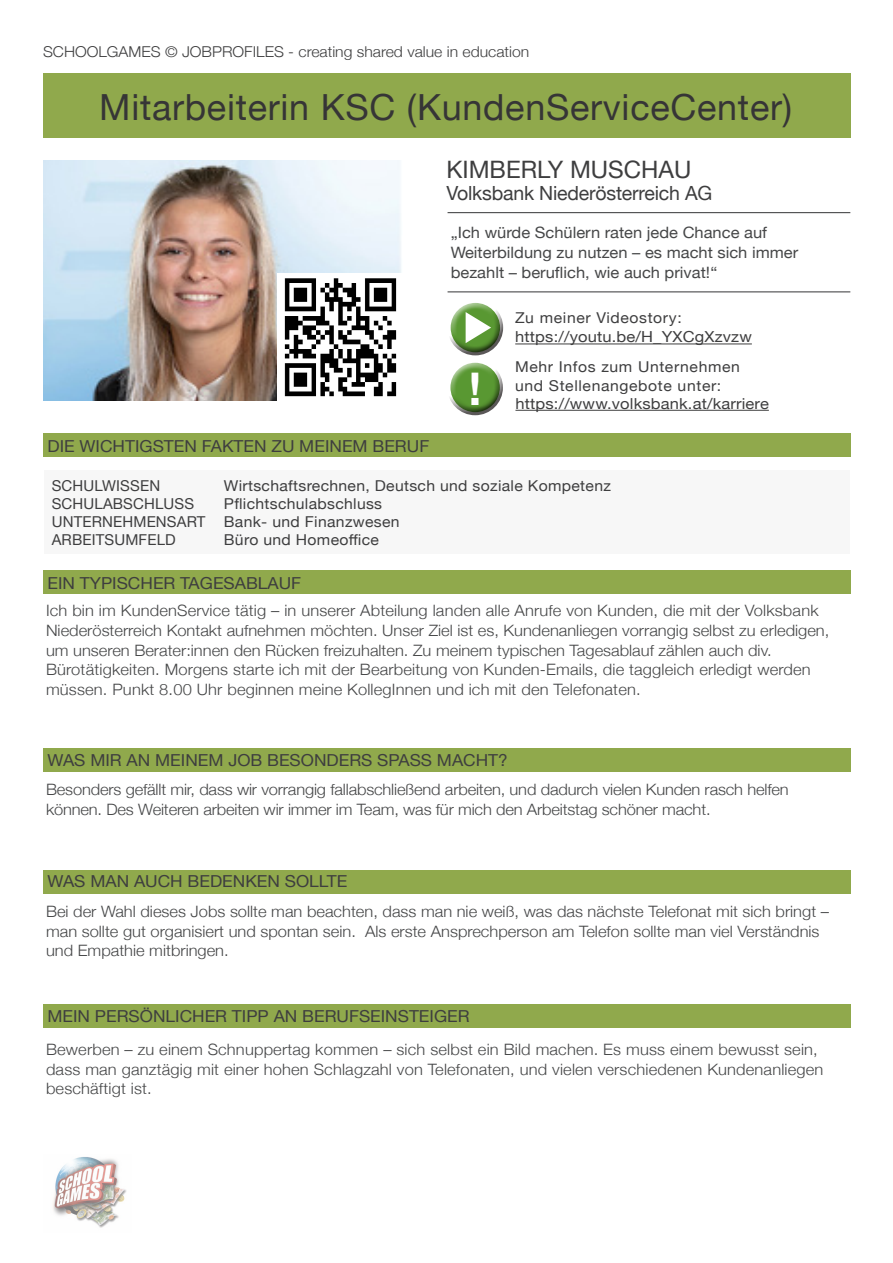
<style>
.page{position:relative;width:893px;height:1263px;background:#fff}
.page>*{position:absolute;margin:0;border:0;box-sizing:border-box;transform-origin:0 0}
.t1{font:700 45px "Helvetica Neue";color:#fff}
.t2{font:36px "Helvetica Neue";letter-spacing:.02em;color:#363536}
.t3{font:24px "Helvetica Neue";color:#3e3e3f}
.t4{font:19.5px "Helvetica Neue";letter-spacing:-.01em;color:#3e3e3f}
.t5{font:16.5px "Helvetica Neue";color:#3e3e3f;scale:1.05 1}
.t6{font:300 15.6px/19.8px "Helvetica Neue";color:#464748;scale:1.05 1}
.t7{font:15.6px/19.8px "Helvetica Neue";color:#464748;scale:1.05 1}
.t8{font:15.15px "Helvetica Neue";letter-spacing:.01em;color:#3e3e3f;scale:1.09 1}
.t9{font:15px "Helvetica Neue";letter-spacing:.02em;color:#3e3e3f;scale:1.05 1}
.t10{font:15px "Helvetica Neue";letter-spacing:.04em;color:#3e3e3f;scale:1.05 1}
.t11{font:300 15px "Helvetica Neue";color:#3e3e3f;scale:1.05 1}
.t12{font:15px "Helvetica Neue";letter-spacing:.02em;color:#3e3e3f}
</style>
<div class="page">
<div style="left:44px;top:470px;width:806px;height:84px;background:#f7f7f7"></div>
<div style="left:43px;top:73px;width:807px;height:64px;background:#90a94c"></div>
<div style="left:43px;top:434px;width:807px;height:23px;background:#90a94c"></div>
<div style="left:43px;top:570px;width:807px;height:23px;background:#90a94c"></div>
<div style="left:43px;top:748px;width:807px;height:23px;background:#90a94c"></div>
<div style="left:43px;top:870px;width:807px;height:23px;background:#90a94c"></div>
<div style="left:43px;top:1004px;width:807px;height:23px;background:#90a94c"></div>
<img style="left:43px;top:160px;width:358px;height:241px">
<hr style="left:448px;top:212px;width:402px;height:1px;background:#4b4c4d">
<hr style="left:448px;top:291px;width:402px;height:1px;background:#4b4c4d">
<div style="left:446px;top:359px;width:57px;height:41px;background:#fff;opacity:.75"></div>
<div style="left:446px;top:367px;width:57px;height:50px;background:#231f20;opacity:.75"></div>
<img style="left:53px;top:1157px;width:73px;height:71px">
<hr style="left:515px;top:410px;width:254px;height:1px;background:#3e3e3f">
<img style="left:277px;top:274px;width:124px;height:127px">
<hr style="left:515px;top:344px;width:237px;height:1px;background:#3e3e3f">
<div style="left:446px;top:299px;width:58px;height:41px;background:#fff;opacity:.75"></div>
<div style="left:446px;top:308px;width:58px;height:49px;background:#231f20;opacity:.75"></div>
<svg style="left:466px;top:312px;width:25px;height:31px"></svg>
<p class="t11" style="left:43px;top:39px;width:465px">SCHOOLGAMES © JOBPROFILES - creating shared value in education</p>
<p class="t2" style="left:99px;top:81px;width:694px">Mitarbeiterin KSC (KundenServiceCenter)</p>
<p class="t3" style="left:446px;top:152px;width:246px">KIMBERLY MUSCHAU</p>
<p class="t4" style="left:446px;top:179px;width:267px">Volksbank Niederösterreich AG</p>
<p class="t7" style="left:451px;top:223px;width:332px">„Ich würde Schülern raten jede Chance auf<br>Weiterbildung zu nutzen – es macht sich immer bezahlt – beruflich, wie auch privat!“</p>
<p class="t10" style="left:515px;top:307px;width:160px">Zu meiner Videostory:</p>
<p class="t5" style="left:47px;top:434px;width:365px">DIE WICHTIGSTEN FAKTEN ZU MEINEM BERUF</p>
<p class="t1" style="left:469px;top:353px;width:14px">!</p>
<p class="t8" style="left:515px;top:326px;width:219px">https://youtu.be/H_YXCgXzvzw</p>
<p class="t10" style="left:515px;top:356px;width:216px">Mehr Infos zum Unternehmen</p>
<p class="t10" style="left:515px;top:374px;width:198px">und Stellenangebote unter:</p>
<p class="t8" style="left:515px;top:392px;width:234px">https://www.volksbank.at/karriere</p>
<p class="t12" style="left:52px;top:475px;width:110px">SCHULWISSEN</p>
<p class="t12" style="left:52px;top:493px;width:144px">SCHULABSCHLUSS</p>
<p class="t12" style="left:52px;top:511px;width:155px">UNTERNEHMENSART</p>
<p class="t12" style="left:52px;top:529px;width:126px">ARBEITSUMFELD</p>
<p class="t9" style="left:224px;top:475px;width:370px">Wirtschaftsrechnen, Deutsch und soziale Kompetenz</p>
<p class="t9" style="left:224px;top:493px;width:152px">Pflichtschulabschluss</p>
<p class="t9" style="left:224px;top:511px;width:169px">Bank- und Finanzwesen</p>
<p class="t9" style="left:224px;top:529px;width:149px">Büro und Homeoffice</p>
<p class="t5" style="left:47px;top:571px;width:243px">EIN TYPISCHER TAGESABLAUF</p>
<p class="t6" style="left:46px;top:599px;width:748px">Ich bin im KundenService tätig – in unserer Abteilung landen alle Anrufe von Kunden, die mit der Volksbank Niederösterreich Kontakt aufnehmen möchten. Unser Ziel ist es, Kundenanliegen vorrangig selbst zu erledigen, um unseren Berater:innen den Rücken freizuhalten. Zu meinem typischen Tagesablauf zählen auch div.<br>Bürotätigkeiten. Morgens starte ich mit der Bearbeitung von Kunden-Emails, die taggleich erledigt werden müssen. Punkt 8.00 Uhr beginnen meine KollegInnen und ich mit den Telefonaten.</p>
<p class="t5" style="left:47px;top:748px;width:440px">WAS MIR AN MEINEM JOB BESONDERS SPASS MACHT?</p>
<p class="t6" style="left:46px;top:779px;width:709px">Besonders gefällt mir, dass wir vorrangig fallabschließend arbeiten, und dadurch vielen Kunden rasch helfen können. Des Weiteren arbeiten wir immer im Team, was für mich den Arbeitstag schöner macht.</p>
<p class="t5" style="left:47px;top:869px;width:287px">WAS MAN AUCH BEDENKEN SOLLTE</p>
<p class="t6" style="left:46px;top:900px;width:747px">Bei der Wahl dieses Jobs sollte man beachten, dass man nie weiß, was das nächste Telefonat mit sich bringt – man sollte gut organisiert und spontan sein. Als erste Ansprechperson am Telefon sollte man viel Verständnis und Empathie mitbringen.</p>
<p class="t5" style="left:47px;top:1004px;width:404px">MEIN PERSÖNLICHER TIPP AN BERUFSEINSTEIGER</p>
<p class="t6" style="left:46px;top:1038px;width:742px">Bewerben – zu einem Schnuppertag kommen – sich selbst ein Bild machen. Es muss einem bewusst sein, dass man ganztägig mit einer hohen Schlagzahl von Telefonaten, und vielen verschiedenen Kundenanliegen beschäftigt ist.</p>
</div>
